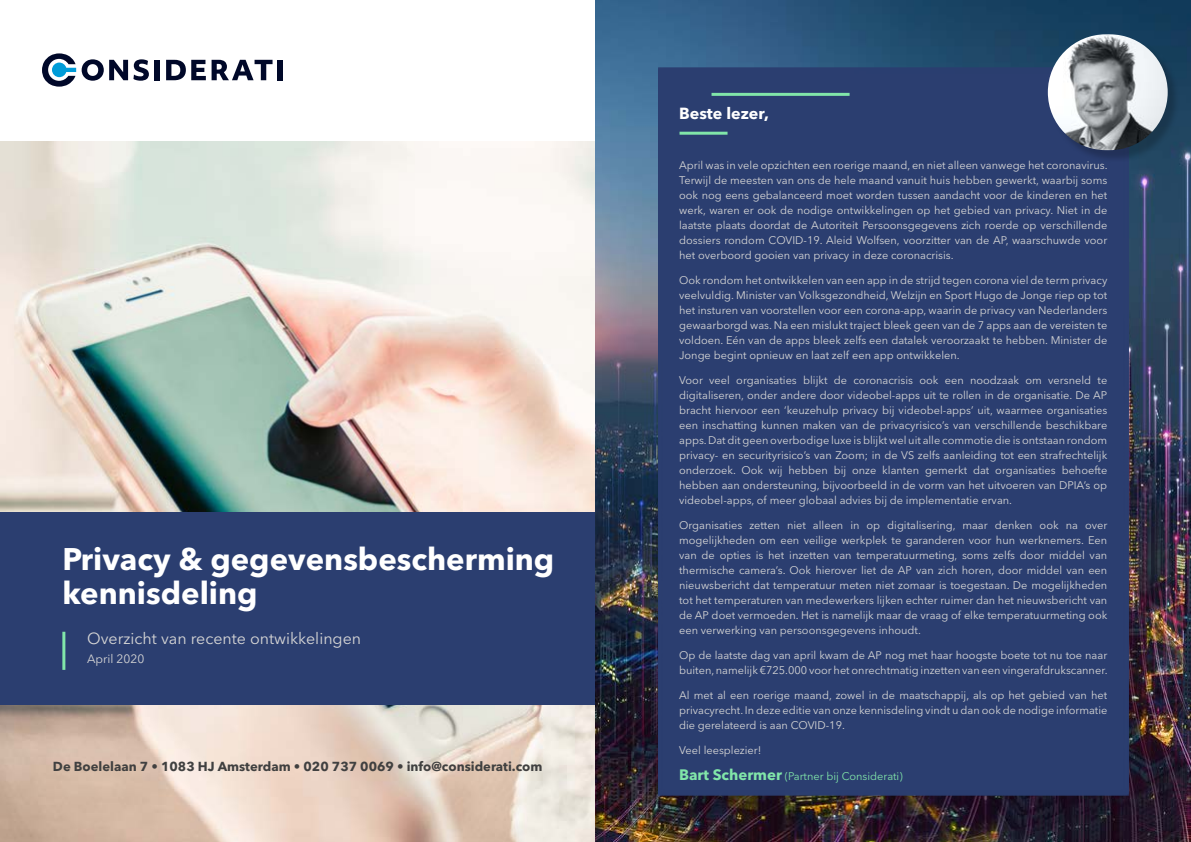
<style>
.page{position:relative;width:1191px;height:842px;background:#fff}
.page>*{position:absolute;margin:0;border:0;box-sizing:border-box;transform-origin:0 0}
.t1{font:700 31px/34px "Avenir Next LT Pro";color:#fff}
.t2{font:16px "Avenir Next LT Pro";color:#d5d5d5}
.t3{font:700 16px "Avenir Next LT Pro";color:#fff}
.t4{font:700 13px "Avenir Next LT Pro";color:#404040}
.t5{font:12px "Avenir Next LT Pro";color:#d5d5d5}
.t6{font:11px/15px "Avenir Next LT Pro";color:#d5d5d5;text-align:justify}
.t7{font:11px "Avenir Next LT Pro";color:#81e6a9}
.s1{font-weight:700;font-size:15px}
</style>
<div class="page">
<img style="left:0;top:142px;width:595px;height:700px">
<svg style="left:82px;top:59px;width:67px;height:22px"></svg>
<div style="left:154px;top:60px;width:6px;height:20px;background:#000829"></div>
<svg style="left:166px;top:60px;width:106px;height:20px"></svg>
<div style="left:278px;top:60px;width:5px;height:20px;background:#000829"></div>
<svg style="left:42px;top:53px;width:34px;height:34px"></svg>
<div style="left:0;top:512px;width:595px;height:193px;background:#2b3e70"></div>
<hr style="left:62px;top:632px;width:3px;height:38px;background:#81e6a9">
<img style="left:595px;top:0;width:596px;height:842px">
<div style="left:658px;top:67px;width:470px;height:729px;background:#2b3e70"></div>
<hr style="left:679px;top:132px;width:48px;height:3px;background:#81e6a9">
<hr style="left:711px;top:93px;width:138px;height:3px;background:#81e6a9">
<div style="left:1049px;top:36px;width:131px;height:127px;background:#000;opacity:.21"></div>
<img style="left:1047px;top:34px;width:120px;height:116px;border-radius:58px">
<h1 class="t1" style="left:62px;top:542px;width:493px">Privacy &amp; gegevensbescherming kennisdeling</h1>
<h2 class="t2" style="left:87px;top:629px;width:275px">Overzicht van recente ontwikkelingen</h2>
<p class="t5" style="left:87px;top:652px;width:59px">April 2020</p>
<p class="t4" style="left:53px;top:759px;width:491px">De Boelelaan 7 • 1083 HJ Amsterdam • 020 737 0069 • info@considerati.com</p>
<h2 class="t3" style="left:679px;top:103px;width:91px">Beste lezer,</h2>
<p class="t6" style="left:679px;top:157px;width:430px">April was in vele opzichten een roerige maand, en niet alleen vanwege het coronavirus.<br>Terwijl de meesten van ons de hele maand vanuit huis hebben gewerkt, waarbij soms ook nog eens gebalanceerd moet worden tussen aandacht voor de kinderen en het werk, waren er ook de nodige ontwikkelingen op het gebied van privacy. Niet in de laatste plaats doordat de Autoriteit Persoonsgegevens zich roerde op verschillende dossiers rondom COVID-19. Aleid Wolfsen, voorzitter van de AP, waarschuwde voor het overboord gooien van privacy in deze coronacrisis.</p>
<p class="t6" style="left:679px;top:272px;width:430px">Ook rondom het ontwikkelen van een app in de strijd tegen corona viel de term privacy veelvuldig. Minister van Volksgezondheid, Welzijn en Sport Hugo de Jonge riep op tot het insturen van voorstellen voor een corona-app, waarin de privacy van Nederlanders gewaarborgd was. Na een mislukt traject bleek geen van de 7 apps aan de vereisten te voldoen. Eén van de apps bleek zelfs een datalek veroorzaakt te hebben. Minister de Jonge begint opnieuw en laat zelf een app ontwikkelen.</p>
<p class="t6" style="left:679px;top:372px;width:430px">Voor veel organisaties blijkt de coronacrisis ook een noodzaak om versneld te digitaliseren, onder andere door videobel-apps uit te rollen in de organisatie. De AP bracht hiervoor een ‘keuzehulp privacy bij videobel-apps’ uit, waarmee organisaties een inschatting kunnen maken van de privacyrisico’s van verschillende beschikbare apps. Dat dit geen overbodige luxe is blijkt wel uit alle commotie die is ontstaan rondom privacy- en securityrisico’s van Zoom; in de VS zelfs aanleiding tot een strafrechtelijk onderzoek. Ook wij hebben bij onze klanten gemerkt dat organisaties behoefte hebben aan ondersteuning, bijvoorbeeld in de vorm van het uitvoeren van DPIA’s op videobel-apps, of meer globaal advies bij de implementatie ervan.</p>
<p class="t6" style="left:679px;top:517px;width:430px">Organisaties zetten niet alleen in op digitalisering, maar denken ook na over mogelijkheden om een veilige werkplek te garanderen voor hun werknemers. Een van de opties is het inzetten van temperatuurmeting, soms zelfs door middel van thermische camera’s. Ook hierover liet de AP van zich horen, door middel van een nieuwsbericht dat temperatuur meten niet zomaar is toegestaan. De mogelijkheden tot het temperaturen van medewerkers lijken echter ruimer dan het nieuwsbericht van de AP doet vermoeden. Het is namelijk maar de vraag of elke temperatuurmeting ook een verwerking van persoonsgegevens inhoudt.</p>
<p class="t6" style="left:679px;top:647px;width:430px">Op de laatste dag van april kwam de AP nog met haar hoogste boete tot nu toe naar buiten, namelijk €725.000 voor het onrechtmatig inzetten van een vingerafdrukscanner.</p>
<p class="t6" style="left:679px;top:687px;width:430px">Al met al een roerige maand, zowel in de maatschappij, als op het gebied van het privacyrecht. In deze editie van onze kennisdeling vindt u dan ook de nodige informatie die gerelateerd is aan COVID-19.</p>
<p class="t6" style="left:679px;top:742px;width:84px">Veel leesplezier!</p>
<p class="t7" style="left:679px;top:769px;width:225px"><span class="s1">Bart Schermer</span> (Partner bij Considerati)</p>
</div>
